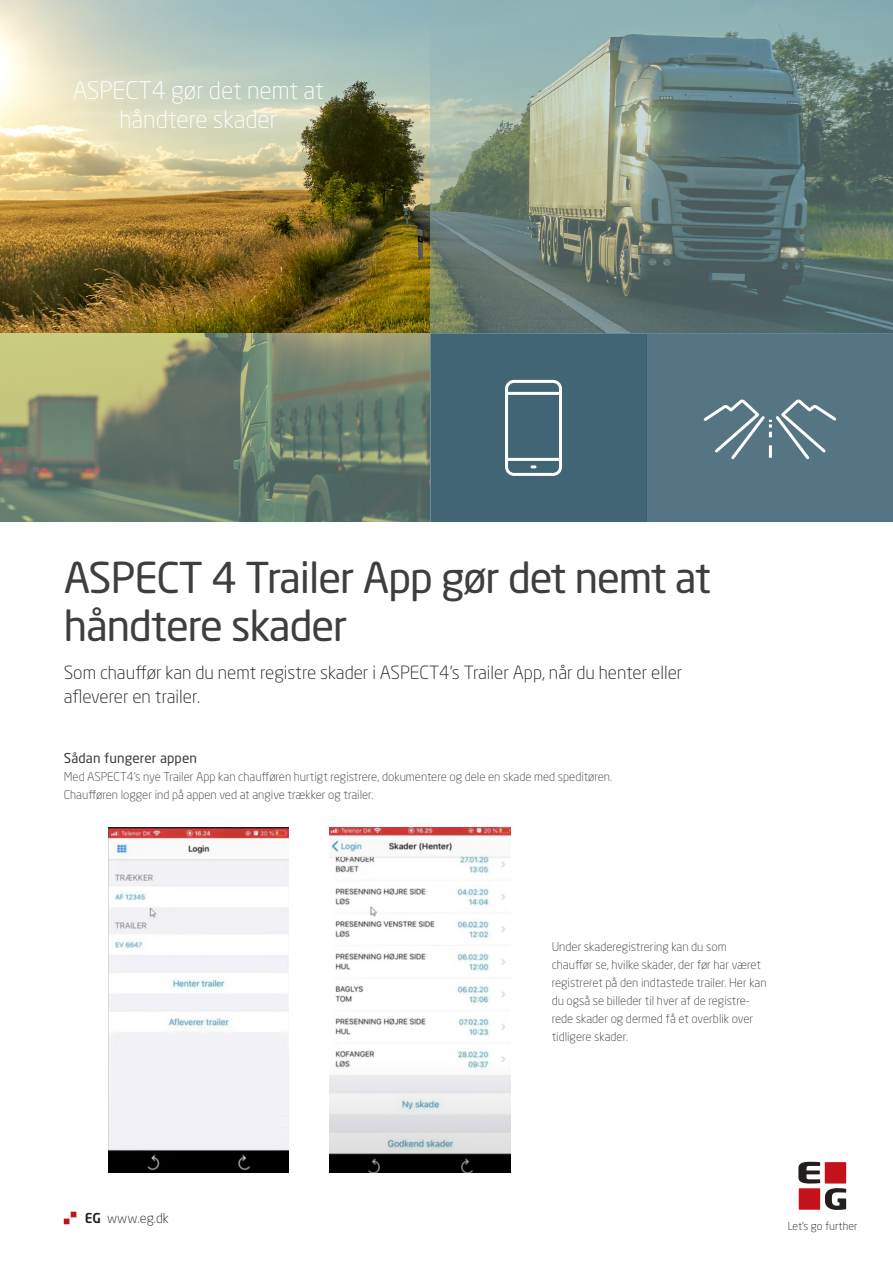
<style>
.page{position:relative;width:893px;height:1263px;background:#fff}
.page>*{position:absolute;margin:0;border:0;box-sizing:border-box;transform-origin:0 0}
.Overskrift{font:42px/48px "Neo Sans Std";letter-spacing:-.025em;color:#3e3e3f}
.t1{font:300 24px/28.8px "Neo Sans Std";color:#fff;text-align:center}
.Manchet{font:300 18px/24px "Neo Sans Std";color:#231f20}
.Mellemrubrik{font:13.5px "Neo Sans Std";letter-spacing:.01em;color:#3e3e3f}
.t2{font:300 13.5px "Neo Sans Std";color:#231f20}
.Brødtekst_Light{font:300 12px/18px "Neo Sans Std";color:#3e3e3f}
.t3{font:300 11.1px "Neo Sans Std";color:#231f20}
.s1{font-weight:500}
</style>
<div class="page">
<img style="left:0;top:0;width:430px;height:334px">
<div style="left:646px;top:334px;width:247px;height:188px;background:#557584"></div>
<div style="left:400px;top:334px;width:246px;height:188px;background:#416575"></div>
<svg style="left:0;top:334px;width:430px;height:188px;background:#78876e"></svg>
<svg style="left:430px;top:0;width:463px;height:334px;background:#738982"></svg>
<svg style="left:64px;top:1211px;width:12px;height:13px"></svg>
<svg style="left:798px;top:1162px;width:48px;height:48px"></svg>
<img style="left:108px;top:827px;width:180px;height:346px">
<img style="left:330px;top:827px;width:180px;height:346px">
<svg style="left:505px;top:379px;width:57px;height:97px"></svg>
<svg style="left:703px;top:399px;width:133px;height:61px"></svg>
<p class="t1" style="left:73px;top:76px;width:253px">ASPECT4 gør det nemt at håndtere skader</p>
<p class="Overskrift" style="left:64px;top:553px;width:649px">ASPECT 4 Trailer App gør det nemt at håndtere skader</p>
<p class="Manchet" style="left:64px;top:660px;width:620px">Som chauffør kan du nemt registre skader i ASPECT4’s Trailer App, når du henter eller afleverer en trailer.</p>
<p class="Mellemrubrik" style="left:64px;top:750px;width:135px">Sådan fungerer appen</p>
<p class="Brødtekst_Light" style="left:64px;top:767px;width:550px">Med ASPECT4’s nye Trailer App kan chaufføren hurtigt registrere, dokumentere og dele en skade med speditøren.</p>
<p class="Brødtekst_Light" style="left:64px;top:785px;width:311px">Chaufføren logger ind på appen ved at angive trækker og trailer.</p>
<p class="Brødtekst_Light" style="left:552px;top:937px;width:216px">Under skaderegistrering kan du som chauffør se, hvilke skader, der før har været registreret på den indtastede trailer. Her kan du også se billeder til hver af de registre&shy;rede skader og dermed få et overblik over tidligere skader.</p>
<p class="t2" style="left:85px;top:1210px;width:86px"><span class="s1">EG</span> www.eg.dk</p>
<p class="t3" style="left:787px;top:1220px;width:72px">Let’s go further</p>
</div>
